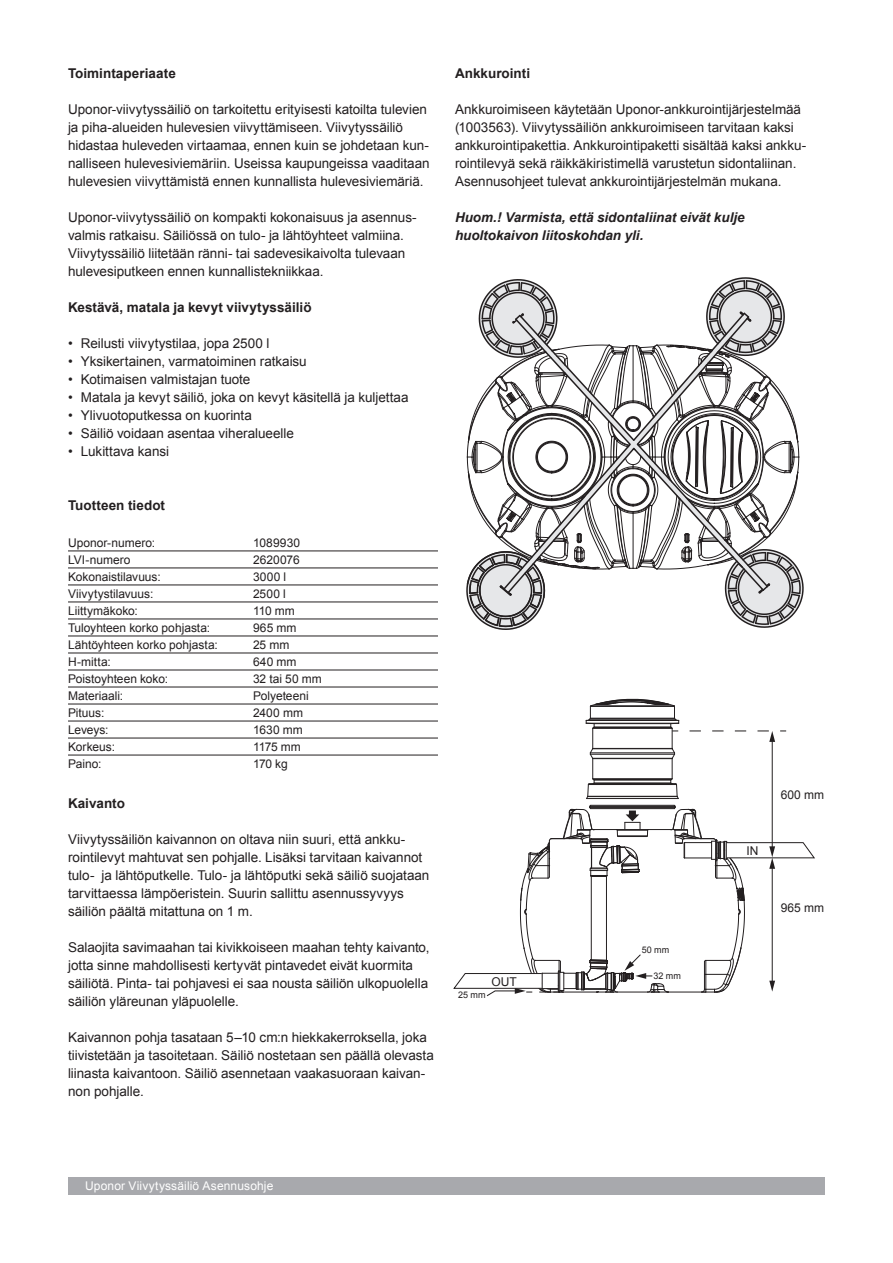
<style>
.page{position:relative;width:893px;height:1263px;background:#fff}
.page>*{position:absolute;margin:0;border:0;box-sizing:border-box;transform-origin:0 0}
.leipis__kaikki_leipi{font:13.5px/18px "Arial";letter-spacing:-.005em;color:#231f20}
.väliotsikot_kaikki{font:700 13.5px "Arial";color:#231f20}
.leipis__kaikki_leipi-2{font:italic 700 13.5px/18px "Arial";color:#231f20}
.leipis__kaikki_leipi-3{font:700 13.5px "Arial";letter-spacing:.005em;color:#231f20}
.t1{font:12.15px "Arial";color:#231f20}
.Taulukkotekstit{font:12px "Arial";color:#231f20}
.t2{font:12px "Arial";letter-spacing:.015em;color:#fff}
.t3{font:9.15px "Arial";color:#231f20}
</style>
<div class="page">
<div style="left:68px;top:1178px;width:757px;height:17px;background:#a8a9ad"></div>
<hr style="left:68px;top:550px;width:185px;height:1px;background:#231f20">
<hr style="left:253px;top:550px;width:185px;height:1px;background:#231f20">
<hr style="left:68px;top:567px;width:185px;height:1px;background:#231f20">
<hr style="left:253px;top:567px;width:185px;height:1px;background:#231f20">
<hr style="left:68px;top:585px;width:185px;height:1px;background:#231f20">
<hr style="left:253px;top:585px;width:185px;height:1px;background:#231f20">
<hr style="left:68px;top:602px;width:185px;height:1px;background:#231f20">
<hr style="left:253px;top:602px;width:185px;height:1px;background:#231f20">
<hr style="left:68px;top:619px;width:185px;height:1px;background:#231f20">
<hr style="left:253px;top:619px;width:185px;height:1px;background:#231f20">
<hr style="left:68px;top:636px;width:185px;height:1px;background:#231f20">
<hr style="left:253px;top:636px;width:185px;height:1px;background:#231f20">
<hr style="left:68px;top:653px;width:185px;height:1px;background:#231f20">
<hr style="left:253px;top:653px;width:185px;height:1px;background:#231f20">
<hr style="left:68px;top:670px;width:185px;height:1px;background:#231f20">
<hr style="left:253px;top:670px;width:185px;height:1px;background:#231f20">
<hr style="left:68px;top:687px;width:185px;height:1px;background:#231f20">
<hr style="left:253px;top:687px;width:185px;height:1px;background:#231f20">
<hr style="left:68px;top:704px;width:185px;height:1px;background:#231f20">
<hr style="left:253px;top:704px;width:185px;height:1px;background:#231f20">
<hr style="left:68px;top:721px;width:185px;height:1px;background:#231f20">
<hr style="left:253px;top:721px;width:185px;height:1px;background:#231f20">
<hr style="left:68px;top:738px;width:185px;height:1px;background:#231f20">
<hr style="left:253px;top:738px;width:185px;height:1px;background:#231f20">
<hr style="left:68px;top:755px;width:185px;height:1px;background:#231f20">
<hr style="left:253px;top:755px;width:185px;height:1px;background:#231f20">
<svg style="left:466px;top:277px;width:338px;height:353px"></svg>
<svg style="left:453px;top:698px;width:362px;height:299px"></svg>
<p class="väliotsikot_kaikki" style="left:68px;top:64px;width:109px">Toimintaperiaate</p>
<p class="leipis__kaikki_leipi" style="left:68px;top:100px;width:363px">Uponor-viivytyssäiliö on tarkoitettu erityisesti katoilta tulevien ja piha-alueiden hulevesien viivyttämiseen. Viivytyssäiliö hidastaa huleveden virtaamaa, ennen kuin se johdetaan kun&shy;nalliseen hulevesiviemäriin. Useissa kaupungeissa vaaditaan hulevesien viivyttämistä ennen kunnallista hulevesiviemäriä.</p>
<p class="leipis__kaikki_leipi" style="left:68px;top:208px;width:350px">Uponor-viivytyssäiliö on kompakti kokonaisuus ja asennus&shy;valmis ratkaisu. Säiliössä on tulo- ja lähtöyhteet valmiina.<br>Viivytyssäiliö liitetään ränni- tai sadevesikaivolta tulevaan hulevesiputkeen ennen kunnallistekniikkaa.</p>
<p class="väliotsikot_kaikki" style="left:68px;top:298px;width:245px">Kestävä, matala ja kevyt viivytyssäiliö</p>
<p class="leipis__kaikki_leipi" style="left:68px;top:334px;width:203px">• Reilusti viivytystilaa, jopa 2500 l</p>
<p class="leipis__kaikki_leipi" style="left:68px;top:352px;width:240px">• Yksikertainen, varmatoiminen ratkaisu</p>
<p class="leipis__kaikki_leipi" style="left:68px;top:370px;width:184px">• Kotimaisen valmistajan tuote</p>
<p class="leipis__kaikki_leipi" style="left:68px;top:388px;width:342px">• Matala ja kevyt säiliö, joka on kevyt käsitellä ja kuljettaa</p>
<p class="leipis__kaikki_leipi" style="left:68px;top:406px;width:185px">• Ylivuotoputkessa on kuorinta</p>
<p class="leipis__kaikki_leipi" style="left:68px;top:424px;width:227px">• Säiliö voidaan asentaa viheralueelle</p>
<p class="leipis__kaikki_leipi" style="left:68px;top:442px;width:103px">• Lukittava kansi</p>
<p class="leipis__kaikki_leipi-3" style="left:68px;top:496px;width:99px">Tuotteen tiedot</p>
<p class="Taulukkotekstit" style="left:68px;top:535px;width:89px">Uponor-numero:</p>
<p class="Taulukkotekstit" style="left:253px;top:535px;width:49px">1089930</p>
<p class="Taulukkotekstit" style="left:68px;top:552px;width:64px">LVI-numero</p>
<p class="Taulukkotekstit" style="left:253px;top:552px;width:48px">2620076</p>
<p class="Taulukkotekstit" style="left:68px;top:569px;width:94px">Kokonaistilavuus:</p>
<p class="Taulukkotekstit" style="left:253px;top:569px;width:35px">3000 l</p>
<p class="Taulukkotekstit" style="left:68px;top:586px;width:87px">Viivytystilavuus:</p>
<p class="Taulukkotekstit" style="left:253px;top:586px;width:34px">2500 l</p>
<p class="Taulukkotekstit" style="left:68px;top:603px;width:71px">Liittymäkoko:</p>
<p class="Taulukkotekstit" style="left:253px;top:603px;width:43px">110 mm</p>
<p class="Taulukkotekstit" style="left:68px;top:620px;width:144px">Tuloyhteen korko pohjasta:</p>
<p class="Taulukkotekstit" style="left:253px;top:620px;width:45px">965 mm</p>
<p class="Taulukkotekstit" style="left:68px;top:637px;width:151px">Lähtöyhteen korko pohjasta:</p>
<p class="Taulukkotekstit" style="left:253px;top:637px;width:38px">25 mm</p>
<p class="Taulukkotekstit" style="left:68px;top:654px;width:44px">H-mitta:</p>
<p class="Taulukkotekstit" style="left:253px;top:654px;width:45px">640 mm</p>
<p class="Taulukkotekstit" style="left:68px;top:671px;width:102px">Poistoyhteen koko:</p>
<p class="Taulukkotekstit" style="left:253px;top:671px;width:70px">32 tai 50 mm</p>
<p class="Taulukkotekstit" style="left:68px;top:688px;width:57px">Materiaali:</p>
<p class="Taulukkotekstit" style="left:253px;top:688px;width:57px">Polyeteeni</p>
<p class="Taulukkotekstit" style="left:68px;top:705px;width:38px">Pituus:</p>
<p class="Taulukkotekstit" style="left:253px;top:705px;width:52px">2400 mm</p>
<p class="Taulukkotekstit" style="left:68px;top:722px;width:42px">Leveys:</p>
<p class="Taulukkotekstit" style="left:253px;top:722px;width:51px">1630 mm</p>
<p class="Taulukkotekstit" style="left:68px;top:739px;width:48px">Korkeus:</p>
<p class="Taulukkotekstit" style="left:253px;top:739px;width:49px">1175 mm</p>
<p class="Taulukkotekstit" style="left:68px;top:756px;width:35px">Paino:</p>
<p class="Taulukkotekstit" style="left:253px;top:756px;width:36px">170 kg</p>
<p class="väliotsikot_kaikki" style="left:68px;top:794px;width:58px">Kaivanto</p>
<p class="leipis__kaikki_leipi" style="left:68px;top:831px;width:363px">Viivytyssäiliön kaivannon on oltava niin suuri, että ankku&shy;rointilevyt mahtuvat sen pohjalle. Lisäksi tarvitaan kaivannot tulo- ja lähtöputkelle. Tulo- ja lähtöputki sekä säiliö suojataan tarvittaessa lämpöeristein. Suurin sallittu asennussyvyys säiliön päältä mitattuna on 1 m.</p>
<p class="leipis__kaikki_leipi" style="left:68px;top:939px;width:363px">Salaojita savimaahan tai kivikkoiseen maahan tehty kaivanto, jotta sinne mahdollisesti kertyvät pintavedet eivät kuormita säiliötä. Pinta- tai pohjavesi ei saa nousta säiliön ulkopuolella säiliön yläreunan yläpuolelle.</p>
<p class="leipis__kaikki_leipi" style="left:68px;top:1029px;width:367px">Kaivannon pohja tasataan 5–10 cm:n hiekkakerroksella, joka tiivistetään ja tasoitetaan. Säiliö nostetaan sen päällä olevasta liinasta kaivantoon. Säiliö asennetaan vaakasuoraan kaivan&shy;non pohjalle.</p>
<p class="väliotsikot_kaikki" style="left:455px;top:64px;width:77px">Ankkurointi</p>
<p class="leipis__kaikki_leipi" style="left:455px;top:100px;width:353px">Ankkuroimiseen käytetään Uponor-ankkurointijärjestelmää (1003563). Viivytyssäiliön ankkuroimiseen tarvitaan kaksi ankkurointipakettia. Ankkurointipaketti sisältää kaksi ankku&shy;rointilevyä sekä räikkäkiristimellä varustetun sidontaliinan.<br>Asennusohjeet tulevat ankkurointijärjestelmän mukana.</p>
<p class="leipis__kaikki_leipi-2" style="left:455px;top:209px;width:291px">Huom.! Varmista, että sidontaliinat eivät kulje huoltokaivon liitoskohdan yli.</p>
<p class="t1" style="left:491px;top:973px;width:27px">OUT</p>
<p class="t3" style="left:458px;top:989px;width:29px">25 mm</p>
<p class="t3" style="left:642px;top:944px;width:29px">50 mm</p>
<p class="t3" style="left:653px;top:969px;width:29px">32 mm</p>
<p class="t1" style="left:746px;top:843px;width:14px">IN</p>
<p class="t1" style="left:781px;top:787px;width:45px">600 mm</p>
<p class="t1" style="left:781px;top:900px;width:45px">965 mm</p>
<p class="t2" style="left:85px;top:1178px;width:190px">Uponor Viivytyssäiliö Asennusohje</p>
</div>
